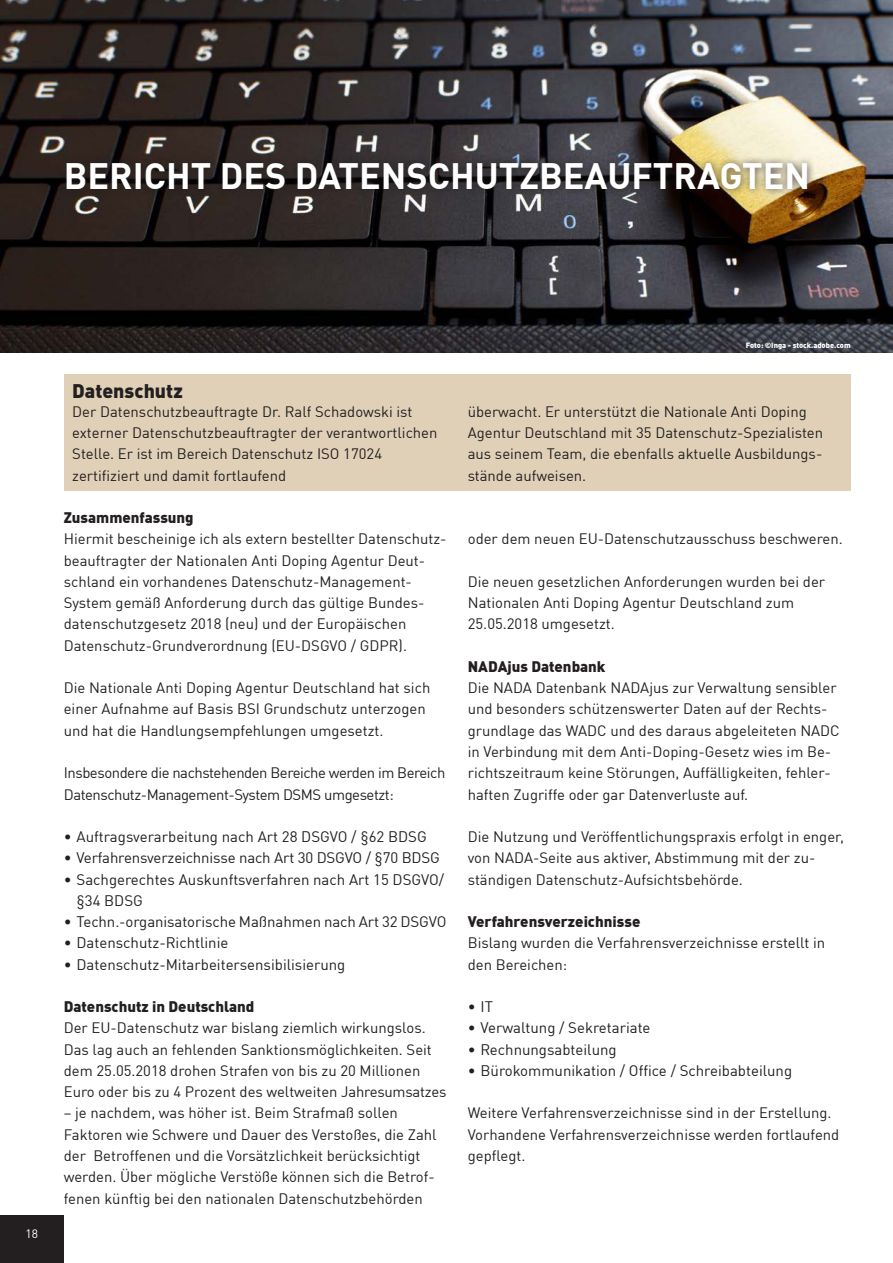
<style>
.page{position:relative;width:893px;height:1263px;background:#fff}
.page>*{position:absolute;margin:0;border:0;box-sizing:border-box;transform-origin:0 0}
.Überschrift_klein{font:700 36px "DIN Offc";color:#fff}
.Überschrift_Tabelle{font:900 19.5px "DINOT";color:#231f20}
.t1{font:15px/21.3px "DIN Offc";color:#231f20}
.Fließtext_Überschrif{font:900 15px "DIN Offc";color:#231f20}
.Fließtext{font:14.85px/21.3px "DIN Offc";color:#231f20}
.Fließtext-2{font:14.85px/21.3px "DIN Offc";letter-spacing:-.03em;color:#231f20}
.t2{font:12px "DIN Offc";color:#fff}
.Bildunterschrift{font:900 7.5px "DIN Offc";color:#fff}
</style>
<div class="page">
<div style="left:0;top:1215px;width:64px;height:48px;background:#231f20"></div>
<img style="left:0;top:0;width:893px;height:353px">
<div style="left:59px;top:155px;width:756px;height:42px;background:#231f20;opacity:.75"></div>
<div style="left:64px;top:374px;width:786px;height:116px;background:#dfd0b7"></div>
<p class="Überschrift_klein" style="left:64px;top:153px;width:748px">BERICHT DES DATENSCHUTZBEAUFTRAGTEN</p>
<p class="t2" style="left:26px;top:1226px;width:14px">18</p>
<p class="Bildunterschrift" style="left:746px;top:341px;width:106px">Foto: ©Inga - stock.adobe.com</p>
<p class="Überschrift_Tabelle" style="left:72px;top:377px;width:112px">Datenschutz</p>
<p class="Fließtext" style="left:72px;top:400px;width:367px">Der Datenschutzbeauftragte Dr. Ralf Schadowski ist externer Datenschutzbeauftragter der verantwortlichen Stelle. Er ist im Bereich Datenschutz ISO 17024 zertifiziert und damit fortlaufend</p>
<p class="Fließtext" style="left:468px;top:400px;width:357px">überwacht. Er unterstützt die Nationale Anti Doping Agentur Deutschland mit 35 Datenschutz-Spezialisten aus seinem Team, die ebenfalls aktuelle Ausbildungs&shy;stände aufweisen.</p>
<p class="Fließtext_Überschrif" style="left:64px;top:508px;width:131px">Zusammenfassung</p>
<p class="Fließtext" style="left:64px;top:528px;width:384px">Hiermit bescheinige ich als extern bestellter Datenschutz&shy;beauftragter der Nationalen Anti Doping Agentur Deut&shy;schland ein vorhandenes Datenschutz-Management-System gemäß Anforderung durch das gültige Bundes&shy;datenschutzgesetz 2018 (neu) und der Europäischen Datenschutz-Grundverordnung (EU-DSGVO / GDPR).</p>
<p class="Fließtext" style="left:64px;top:677px;width:368px">Die Nationale Anti Doping Agentur Deutschland hat sich einer Aufnahme auf Basis BSI Grundschutz unterzogen und hat die Handlungsempfehlungen umgesetzt.</p>
<p class="Fließtext-2" style="left:64px;top:762px;width:383px">Insbesondere die nachstehenden Bereiche werden im Bereich<br>Datenschutz-Management-System DSMS umgesetzt:</p>
<p class="t1" style="left:64px;top:826px;width:364px">• Auftragsverarbeitung nach Art 28 DSGVO / §62 BDSG</p>
<p class="t1" style="left:64px;top:847px;width:378px">• Verfahrensverzeichnisse nach Art 30 DSGVO / §70 BDSG</p>
<p class="t1" style="left:77px;top:868px;width:369px;text-indent:-13px">• Sachgerechtes Auskunftsverfahren nach Art 15 DSGVO/ §34 BDSG</p>
<p class="t1" style="left:64px;top:911px;width:384px">• Techn.-organisatorische Maßnahmen nach Art 32 DSGVO</p>
<p class="t1" style="left:64px;top:932px;width:166px">• Datenschutz-Richtlinie</p>
<p class="t1" style="left:64px;top:953px;width:283px">• Datenschutz-Mitarbeitersensibilisierung</p>
<p class="Fließtext_Überschrif" style="left:64px;top:997px;width:192px">Datenschutz in Deutschland</p>
<p class="Fließtext" style="left:64px;top:1017px;width:384px">Der EU-Datenschutz war bislang ziemlich wirkungslos.<br>Das lag auch an fehlenden Sanktionsmöglichkeiten. Seit dem 25.05.2018 drohen Strafen von bis zu 20 Millionen Euro oder bis zu 4 Prozent des weltweiten Jahresumsatzes</p>
<p class="Fließtext" style="left:64px;top:1102px;width:374px">– je nachdem, was höher ist. Beim Strafmaß sollen Faktoren wie Schwere und Dauer des Verstoßes, die Zahl der Betroffenen und die Vorsätzlichkeit berücksichtigt werden. Über mögliche Verstöße können sich die Betrof&shy;fenen künftig bei den nationalen Datenschutzbehörden</p>
<p class="Fließtext" style="left:468px;top:528px;width:376px">oder dem neuen EU-Datenschutzausschuss beschweren.</p>
<p class="Fließtext" style="left:468px;top:571px;width:359px">Die neuen gesetzlichen Anforderungen wurden bei der<br>Nationalen Anti Doping Agentur Deutschland zum<br>25.05.2018 umgesetzt.</p>
<p class="Fließtext_Überschrif" style="left:468px;top:656px;width:139px">NADAjus Datenbank</p>
<p class="Fließtext" style="left:468px;top:677px;width:373px">Die NADA Datenbank NADAjus zur Verwaltung sensibler und besonders schützenswerter Daten auf der Rechts&shy;grundlage das WADC und des daraus abgeleiteten NADC in Verbindung mit dem Anti-Doping-Gesetz wies im Be&shy;richtszeitraum keine Störungen, Auffälligkeiten, fehler&shy;haften Zugriffe oder gar Datenverluste auf.</p>
<p class="Fließtext" style="left:468px;top:826px;width:378px">Die Nutzung und Veröffentlichungspraxis erfolgt in enger, von NADA-Seite aus aktiver, Abstimmung mit der zu&shy;ständigen Datenschutz-Aufsichtsbehörde.</p>
<p class="Fließtext_Überschrif" style="left:468px;top:911px;width:174px">Verfahrensverzeichnisse</p>
<p class="Fließtext" style="left:468px;top:932px;width:359px">Bislang wurden die Verfahrensverzeichnisse erstellt in den Bereichen:</p>
<p class="t1" style="left:468px;top:996px;width:27px">• IT</p>
<p class="t1" style="left:468px;top:1017px;width:184px">• Verwaltung / Sekretariate</p>
<p class="t1" style="left:468px;top:1038px;width:150px">• Rechnungsabteilung</p>
<p class="t1" style="left:468px;top:1059px;width:326px">• Bürokommunikation / Office / Schreibabteilung</p>
<p class="Fließtext" style="left:468px;top:1102px;width:373px">Weitere Verfahrensverzeichnisse sind in der Erstellung.<br>Vorhandene Verfahrensverzeichnisse werden fortlaufend gepflegt.</p>
</div>
